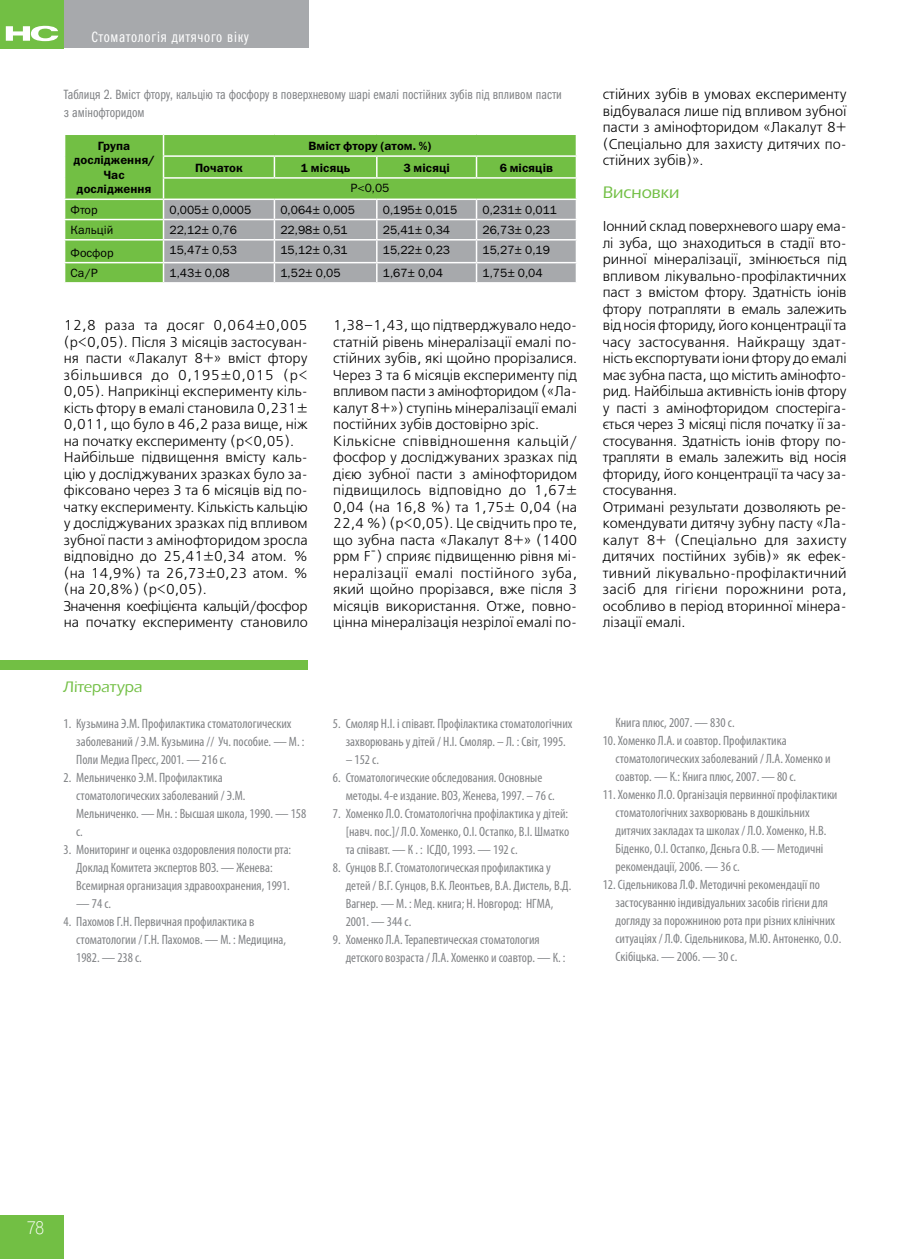
<style>
.page{position:relative;width:902px;height:1259px;background:#fff}
.page>*{position:absolute;margin:0;border:0;box-sizing:border-box;transform-origin:0 0}
.t1{font:200 18px "Pragmatica";color:#fff;scale:.9 1}
.t2{font:700 16.5px "Eras Light ITC";color:#72bf44}
.t3{font:15px "Franklin Gothic Book Cmp ITC";letter-spacing:.05em;color:#fff}
.t4{font:700 15px "Eras Light ITC";color:#72bf44}
.t5{font:300 14.25px/16.5px "Free Set";color:#000}
.t6{font:condensed 13.5px/18px "Myriad Pro";color:#808285}
.t7{font:13.5px/18px "Franklin Gothic Book Cmp ITC";color:#808285}
.t8{font:12px "Franklin Gothic Book ITC";color:#000}
.t9{font:12px/14.4px "Franklin Gothic Demi C";color:#000;text-align:center}
</style>
<div class="page">
<div style="left:0;top:1215px;width:63px;height:44px;background:#72bf44"></div>
<div style="left:21px;top:0;width:287px;height:48px;background:#a7a9ac"></div>
<div style="left:0;top:0;width:64px;height:48px;background:#72bf44"></div>
<svg style="left:6px;top:26px;width:52px;height:15px"></svg>
<div style="left:65px;top:135px;width:98px;height:147px;background:#72bf44"></div>
<hr style="left:64px;top:198px;width:99px;height:2px;background:#fff">
<hr style="left:64px;top:219px;width:99px;height:1px;background:#fff">
<hr style="left:64px;top:239px;width:99px;height:1px;background:#fff">
<hr style="left:64px;top:262px;width:99px;height:1px;background:#fff">
<svg style="left:163px;top:135px;width:414px;height:147px;background:#98b888"></svg>
<div style="left:0;top:660px;width:308px;height:10px;background:#72bf44"></div>
<p class="t3" style="left:91px;top:29px;width:159px">Стоматологія дитячого віку</p>
<p class="t7" style="left:64px;top:85px;width:499px">Таблиця 2. Вміст фтору, кальцію та фосфору в поверхневому шарі емалі постійних зубів під впливом пасти з амінофторидом</p>
<p class="t9" style="left:73px;top:138px;width:83px">Група дослідження/<br>Час дослідження</p>
<p class="t9" style="left:308px;top:138px;width:124px">Вміст фтору (атом. %)</p>
<p class="t9" style="left:195px;top:160px;width:49px">Початок</p>
<p class="t9" style="left:301px;top:160px;width:51px">1 місяць</p>
<p class="t9" style="left:403px;top:160px;width:48px">3 місяці</p>
<p class="t9" style="left:499px;top:160px;width:55px">6 місяців</p>
<p class="t8" style="left:350px;top:180px;width:41px">Р&lt;0,05</p>
<p class="t8" style="left:71px;top:202px;width:29px">Фтор</p>
<p class="t8" style="left:169px;top:202px;width:83px">0,005± 0,0005</p>
<p class="t8" style="left:280px;top:202px;width:76px">0,064± 0,005</p>
<p class="t8" style="left:383px;top:202px;width:76px">0,195± 0,015</p>
<p class="t8" style="left:482px;top:202px;width:76px">0,231± 0,011</p>
<p class="t8" style="left:71px;top:222px;width:44px">Кальцій</p>
<p class="t8" style="left:169px;top:222px;width:69px">22,12± 0,76</p>
<p class="t8" style="left:280px;top:222px;width:69px">22,98± 0,51</p>
<p class="t8" style="left:383px;top:222px;width:69px">25,41± 0,34</p>
<p class="t8" style="left:482px;top:222px;width:69px">26,73± 0,23</p>
<p class="t8" style="left:71px;top:245px;width:45px">Фосфор</p>
<p class="t8" style="left:169px;top:242px;width:69px">15,47± 0,53</p>
<p class="t8" style="left:280px;top:242px;width:69px">15,12± 0,31</p>
<p class="t8" style="left:383px;top:242px;width:69px">15,22± 0,23</p>
<p class="t8" style="left:482px;top:242px;width:69px">15,27± 0,19</p>
<p class="t8" style="left:71px;top:265px;width:29px">Са/Р</p>
<p class="t8" style="left:169px;top:265px;width:62px">1,43± 0,08</p>
<p class="t8" style="left:280px;top:265px;width:62px">1,52± 0,05</p>
<p class="t8" style="left:383px;top:265px;width:62px">1,67± 0,04</p>
<p class="t8" style="left:482px;top:265px;width:62px">1,75± 0,04</p>
<p class="t5" style="left:64px;top:317px;width:245px">12,8 раза та досяг 0,064±0,005 (р&lt;0,05). Після 3 місяців застосуван&shy;ня пасти «Лакалут 8+» вміст фтору збільшився до 0,195±0,015 (р&lt; 0,05). Наприкінці експерименту кіль&shy;кість фтору в емалі становила 0,231± 0,011, що було в 46,2 раза вище, ніж на початку експерименту (р&lt;0,05).<br>Найбільше підвищення вмісту каль&shy;цію у досліджуваних зразках було за&shy;фіксовано через 3 та 6 місяців від по&shy;чатку експерименту. Кількість кальцію у досліджуваних зразках під впливом зубної пасти з амінофторидом зросла відповідно до 25,41±0,34 атом. % (на 14,9%) та 26,73±0,23 атом. % (на 20,8%) (р&lt;0,05).<br>Значення коефіцієнта кальцій/фосфор на початку експерименту становило</p>
<p class="t5" style="left:333px;top:317px;width:245px">1,38–1,43, що підтверджувало недо&shy;статній рівень мінералізації емалі по&shy;стійних зубів, які щойно прорізалися.<br>Через 3 та 6 місяців експерименту під впливом пасти з амінофторидом («Ла&shy;калут 8+») ступінь мінералізації емалі постійних зубів достовірно зріс.<br>Кількісне співвідношення кальцій/ фосфор у досліджуваних зразках під дією зубної пасти з амінофторидом підвищилось відповідно до 1,67± 0,04 (на 16,8 %) та 1,75± 0,04 (на 22,4 %) (р&lt;0,05). Це свідчить про те, що зубна паста «Лакалут 8+» (1400 ррм F¯ ) сприяє підвищенню рівня мі&shy;нералізації емалі постійного зуба, який щойно прорізався, вже після 3 місяців використання. Отже, повно&shy;цінна мінералізація незрілої емалі по-</p>
<p class="t4" style="left:63px;top:678px;width:81px">Література</p>
<p class="t6" style="left:76px;top:714px;width:230px;text-indent:-13px">1. Кузьмина Э.М. Профилактика стоматологических заболеваний / Э.М. Кузьмина // Уч. пособие. — М. :<br>Поли Медиа Пресс, 2001. — 216 с.</p>
<p class="t6" style="left:76px;top:768px;width:231px;text-indent:-13px">2. Мельниченко Э.М. Профилактика стоматологических заболеваний / Э.М.<br>Мельниченко. — Мн. : Высшая школа, 1990. — 158 с.</p>
<p class="t6" style="left:76px;top:840px;width:216px;text-indent:-13px">3. Мониторинг и оценка оздоровления полости рта:<br>Доклад Комитета экспертов ВОЗ. — Женева:<br>Всемирная организация здравоохранения, 1991. —74с.</p>
<p class="t6" style="left:76px;top:912px;width:211px;text-indent:-13px">4. Пахомов Г.Н. Первичная профилактика в стоматологии / Г.Н. Пахомов. — М. : Медицина,<br>1982. — 238 с.</p>
<p class="t6" style="left:333px;top:714px;width:241px;text-align:center">5. Смоляр Н.І. і співавт. Профілактика стоматологічних захворювань у дітей / Н.І. Смоляр. – Л. : Світ, 1995.</p>
<p class="t6" style="left:345px;top:750px;width:35px">– 152 с.</p>
<p class="t6" style="left:345px;top:768px;width:210px;text-indent:-13px">6. Стоматологические обследования. Основные методы. 4-е издание. ВОЗ, Женева, 1997. – 76 с.</p>
<p class="t6" style="left:345px;top:804px;width:225px;text-align:justify;text-indent:-13px">7. Хоменко Л.О. Стоматологічна профілактика у дітей: [навч. пос.]/ Л.О. Хоменко, О.І. Остапко, В.І. Шматко та співавт. — К . : ІСДО, 1993. — 192 с.</p>
<p class="t6" style="left:345px;top:858px;width:227px;text-indent:-13px">8. Сунцов В.Г. Стоматологическая профилактика у детей / В.Г. Сунцов, В.К. Леонтьев, В.А. Дистель, В.Д.<br>Вагнер. — М. : Мед. книга; Н. Новгород: НГМА, 2001. — 344 с.</p>
<p class="t6" style="left:345px;top:930px;width:221px;text-indent:-13px">9. Хоменко Л.А. Терапевтическая стоматология детского возраста / Л.А. Хоменко и соавтор. — К. :</p>
<p class="t5" style="left:602px;top:86px;width:245px;text-align:justify">стійних зубів в умовах експерименту відбувалася лише під впливом зубної пасти з амінофторидом «Лакалут 8+ (Спеціально для захисту дитячих по&shy;стійних зубів)».</p>
<p class="t2" style="left:602px;top:183px;width:78px">Висновки</p>
<p class="t5" style="left:602px;top:218px;width:245px">Іонний склад поверхневого шару ема&shy;лі зуба, що знаходиться в стадії вто&shy;ринної мінералізації, змінюється під впливом лікувально- профілактичних паст з вмістом фтору. Здатність іонів фтору потрапляти в емаль залежить від носія фториду, його концентрації та часу застосування. Найкращу здат&shy;ність експортувати іони фтору до емалі має зубна паста, що містить амінофто&shy;рид. Найбільша активність іонів фтору у пасті з амінофторидом спостеріга&shy;ється через 3 місяці після початку її за&shy;стосування. Здатність іонів фтору по&shy;трапляти в емаль залежить від носія фториду, його концентрації та часу за&shy;стосування.<br>Отримані результати дозволяють ре&shy;комендувати дитячу зубну пасту «Ла&shy;калут 8+ (Спеціально для захисту дитячих постійних зубів)» як ефек&shy;тивний лікувально- профілактичний засіб для гігієни порожнини рота, особливо в період вторинної мінера&shy;лізації емалі.</p>
<p class="t6" style="left:615px;top:713px;width:121px">Книга плюс, 2007. — 830 с.</p>
<p class="t6" style="left:615px;top:731px;width:217px;text-indent:-13px">10. Хоменко Л.А. и соавтор. Профилактика стоматологических заболеваний / Л.А. Хоменко и соавтор. — К.: Книга плюс, 2007. — 80 с.</p>
<p class="t6" style="left:615px;top:785px;width:223px;text-indent:-13px">11. Хоменко Л.О. Організація первинної профілактики стоматологічних захворювань в дошкільних дитячих закладах та школах / Л.О. Хоменко, Н.В.<br>Біденко, О.І. Остапко, Дєньга О.В. — Методичні рекомендації, 2006. — 36 с.</p>
<p class="t6" style="left:615px;top:875px;width:227px;text-indent:-13px">12. Сідельникова Л.Ф. Методичні рекомендації по застосуванню індивідуальних засобів гігієни для догляду за порожниною рота при різних клінічних ситуаціях / Л.Ф. Сідельникова, М.Ю. Антоненко, О.О.<br>Скібіцька. — 2006. — 30 с.</p>
<p class="t1" style="left:27px;top:1216px;width:21px">78</p>
</div>
